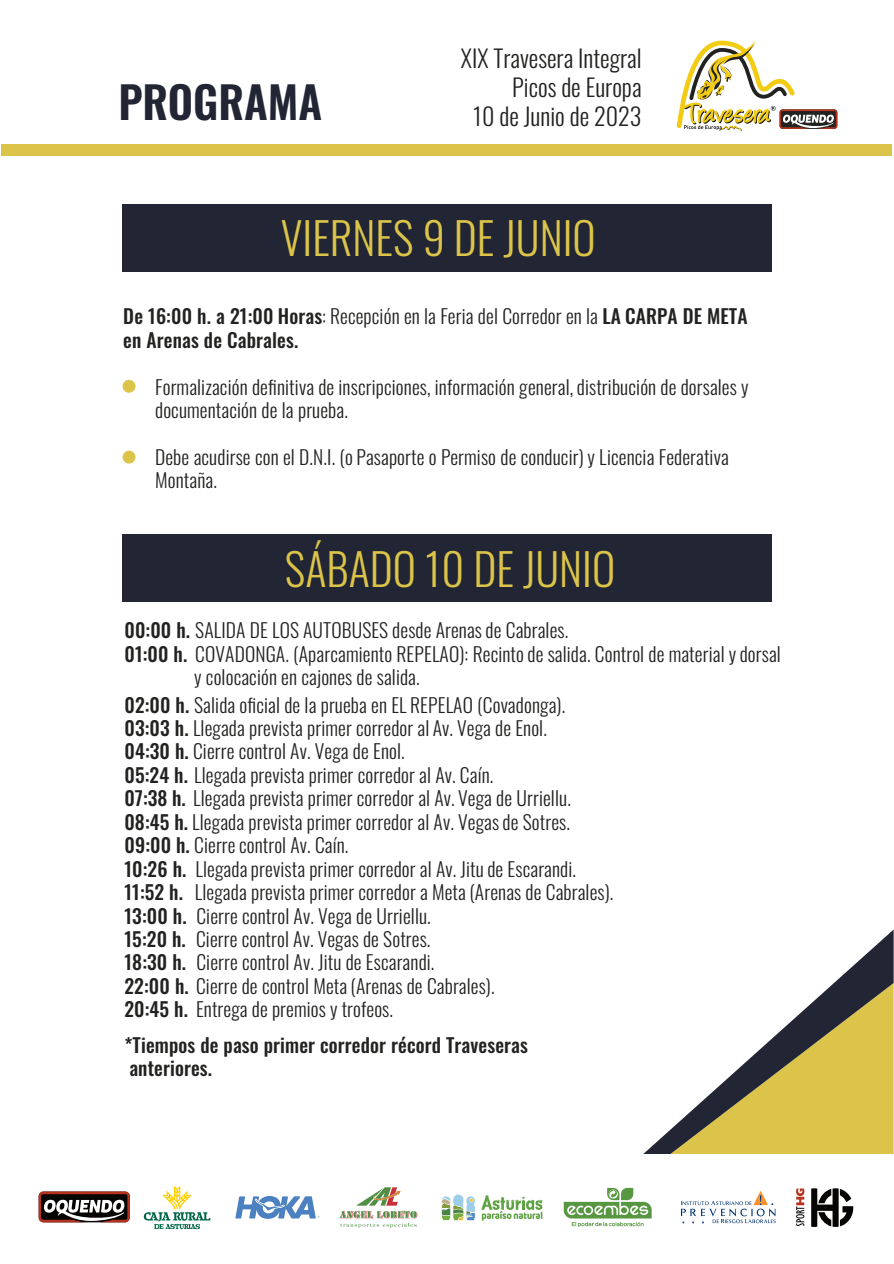
<style>
.page{position:relative;width:894px;height:1264px;background:#fff}
.page>*{position:absolute;margin:0;border:0;box-sizing:border-box;transform-origin:0 0}
.t1{font:300 44.25px "Oswald";color:#dbc449}
.t2{font:600 44.1px "Oswald";color:#212534}
.t3{font:300 24px/28.8px "Oswald";color:#222221;text-align:right}
.t4{font:300 19.5px/23.4px "Oswald";letter-spacing:.005em;color:#222221}
.t5{font:500 19.5px/23.4px "Oswald";letter-spacing:.005em;color:#222221}
.s1{font-weight:300}
.s2{font-weight:500}
</style>
<div class="page">
<svg style="left:644px;top:930px;width:249px;height:223px"></svg>
<div style="left:2px;top:144px;width:889px;height:12px;background:#dbc449"></div>
<div style="left:122px;top:380px;width:13px;height:13px;background:#dbc449;border-radius:50%"></div>
<div style="left:122px;top:450px;width:13px;height:13px;background:#dbc449;border-radius:50%"></div>
<div style="left:122px;top:204px;width:649px;height:67px;background:#212534"></div>
<div style="left:122px;top:534px;width:649px;height:67px;background:#212534"></div>
<svg style="left:39px;top:1191px;width:91px;height:31px"></svg>
<svg style="left:144px;top:1186px;width:66px;height:42px"></svg>
<svg style="left:235px;top:1196px;width:84px;height:22px"></svg>
<svg style="left:339px;top:1187px;width:78px;height:40px"></svg>
<svg style="left:441px;top:1194px;width:34px;height:26px"></svg>
<svg style="left:481px;top:1195px;width:61px;height:25px"></svg>
<svg style="left:563px;top:1187px;width:88px;height:39px"></svg>
<svg style="left:680px;top:1190px;width:95px;height:33px"></svg>
<svg style="left:811px;top:1188px;width:42px;height:38px"></svg>
<svg style="left:796px;top:1188px;width:8px;height:37px"></svg>
<svg style="left:676px;top:40px;width:161px;height:91px"></svg>
<h2 class="t2" style="left:118px;top:67px;width:205px">PROGRAMA</h2>
<p class="t3" style="left:460px;top:42px;width:182px">XIX Travesera Integral<br>Picos de Europa</p>
<p class="t3" style="left:473px;top:100px;width:170px">10 de Junio de 2023</p>
<h1 class="t1" style="left:281px;top:203px;width:316px">VIERNES 9 DE JUNIO</h1>
<p class="t5" style="left:123px;top:304px;width:625px">De 16:00 h. a 21:00 Horas<span class="s1">: Recepción en la Feria del Corredor en la</span> LA CARPA DE META en Arenas de Cabrales.</p>
<p class="t4" style="left:155px;top:374px;width:594px">Formalización definitiva de inscripciones, información general, distribución de dorsales y documentación de la prueba.</p>
<p class="t4" style="left:155px;top:444px;width:575px">Debe acudirse con el D.N.I. (o Pasaporte o Permiso de conducir) y Licencia Federativa<br>Montaña.</p>
<h1 class="t1" style="left:285px;top:533px;width:332px">SÁBADO 10 DE JUNIO</h1>
<p class="t4" style="left:124px;top:617px;width:445px"><span class="s2">00:00 h.</span> SALIDA DE LOS AUTOBUSES desde Arenas de Cabrales.</p>
<p class="t4" style="left:124px;top:641px;width:657px"><span class="s2">01:00 h.</span> COVADONGA. (Aparcamiento REPELAO): Recinto de salida. Control de material y dorsal</p>
<p class="t4" style="left:194px;top:664px;width:227px">y colocación en cajones de salida.</p>
<p class="t4" style="left:124px;top:692px;width:490px"><span class="s2">02:00 h.</span> Salida oficial de la prueba en EL REPELAO (Covadonga).<br><span class="s2">03:03 h.</span> Llegada prevista primer corredor al Av. Vega de Enol.<br><span class="s2">04:30 h.</span> Cierre control Av. Vega de Enol.<br><span class="s2">05:24 h.</span> Llegada prevista primer corredor al Av. Caín.<br><span class="s2">07:38 h.</span> Llegada prevista primer corredor al Av. Vega de Urriellu.<br><span class="s2">08:45 h.</span> Llegada prevista primer corredor al Av. Vegas de Sotres.<br><span class="s2">09:00 h.</span> Cierre control Av. Caín.<br><span class="s2">10:26 h.</span> Llegada prevista primer corredor al Av. Jitu de Escarandi.<br><span class="s2">11:52 h.</span> Llegada prevista primer corredor a Meta (Arenas de Cabrales).<br><span class="s2">13:00 h.</span> Cierre control Av. Vega de Urriellu.<br><span class="s2">15:20 h.</span> Cierre control Av. Vegas de Sotres.<br><span class="s2">18:30 h.</span> Cierre control Av. Jitu de Escarandi.<br><span class="s2">22:00 h.</span> Cierre de control Meta (Arenas de Cabrales).<br><span class="s2">20:45 h.</span> Entrega de premios y trofeos.</p>
<p class="t5" style="left:124px;top:1032px;width:405px">*Tiempos de paso primer corredor récord Traveseras anteriores.</p>
</div>
